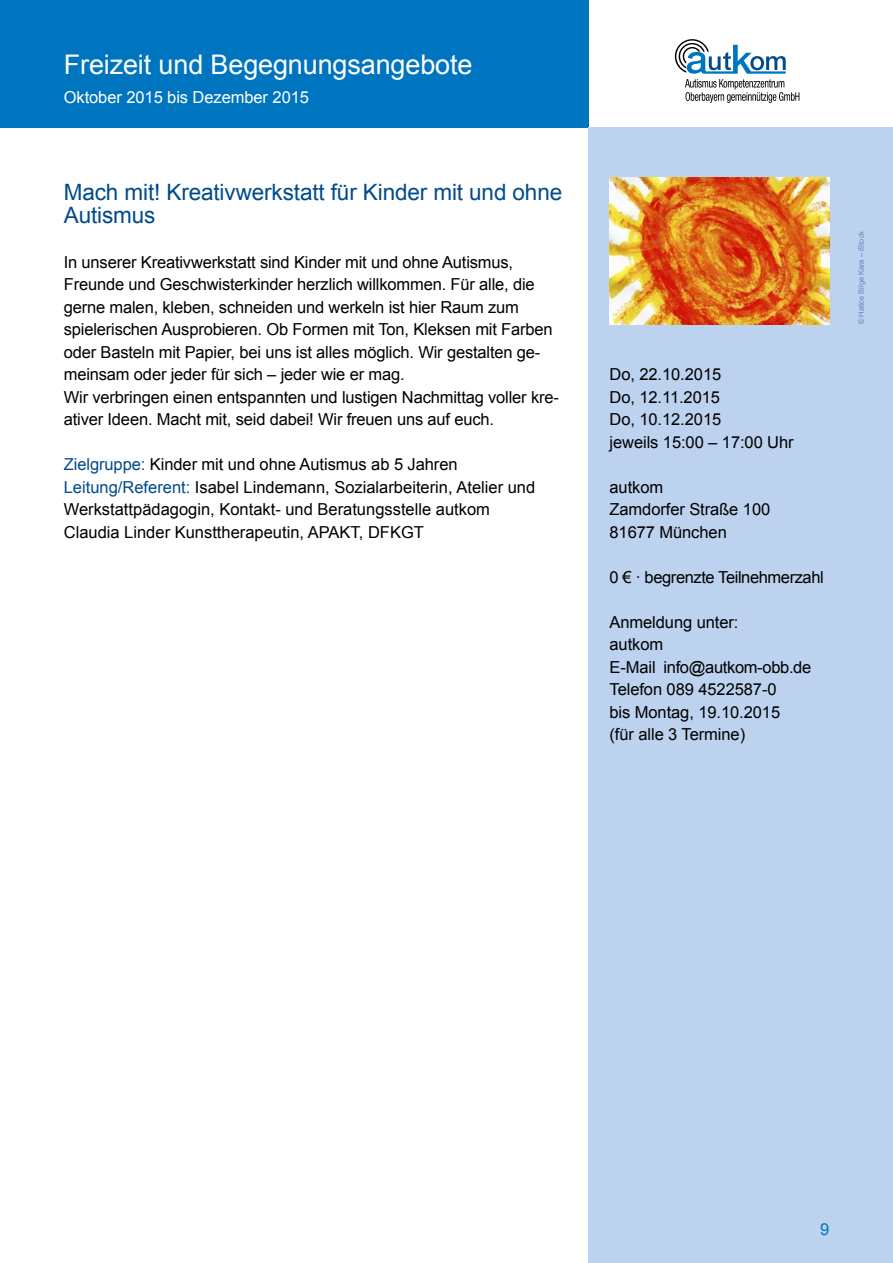
<style>
.page{position:relative;width:893px;height:1263px;background:#fff}
.page>*{position:absolute;margin:0;border:0;box-sizing:border-box;transform-origin:0 0}
.t1{font:27px "Arial";letter-spacing:-.005em;color:#fff}
.t2{font:22.5px/22.5px "Arial";letter-spacing:-.005em;color:#004b8b}
.t3{font:16.5px/22.5px "Arial";letter-spacing:-.01em;color:#000}
.t4{font:16.5px "Arial";letter-spacing:-.005em;color:#fff}
.t5{font:16.5px "Arial";color:#0075bf}
.t6{font:7.5px "Arial";letter-spacing:-.005em;color:#6786b7}
.s1{color:#004b8b}
</style>
<div class="page">
<svg style="left:675px;top:39px;width:124px;height:64px"></svg>
<div style="left:0;top:0;width:588px;height:128px;background:#0075bf"></div>
<div style="left:588px;top:128px;width:305px;height:1135px;background:#bcd2ee"></div>
<img style="left:609px;top:178px;width:220px;height:146px">
<h1 class="t1" style="left:64px;top:47px;width:410px">Freizeit und Begegnungsangebote</h1>
<p class="t4" style="left:64px;top:86px;width:247px">Oktober 2015 bis Dezember 2015</p>
<h2 class="t2" style="left:64px;top:181px;width:500px">Mach mit! Kreativwerkstatt für Kinder mit und ohne<br>Autismus</h2>
<p class="t3" style="left:64px;top:251px;width:497px">In unserer Kreativwerkstatt sind Kinder mit und ohne Autismus, Freunde und Geschwisterkinder herzlich willkommen. Für alle, die gerne malen, kleben, schneiden und werkeln ist hier Raum zum spielerischen Ausprobieren. Ob Formen mit Ton, Kleksen mit Farben oder Basteln mit Papier, bei uns ist alles möglich. Wir gestalten ge&shy;meinsam oder jeder für sich – jeder wie er mag.<br>Wir verbringen einen entspannten und lustigen Nachmittag voller kre&shy;ativer Ideen. Macht mit, seid dabei! Wir freuen uns auf euch.</p>
<p class="t3" style="left:64px;top:453px;width:473px"><span class="s1">Zielgruppe:</span> Kinder mit und ohne Autismus ab 5 Jahren <span class="s1">Leitung/Referent:</span> Isabel Lindemann, Sozialarbeiterin, Atelier und Werkstattpädagogin, Kontakt- und Beratungsstelle autkom Claudia Linder Kunsttherapeutin, APAKT, DFKGT</p>
<p class="t3" style="left:609px;top:363px;width:186px">Do, 22.10.2015<br>Do, 12.11.2015<br>Do, 10.12.2015<br>jeweils 15:00 – 17:00 Uhr</p>
<p class="t3" style="left:609px;top:476px;width:162px">autkom<br>Zamdorfer Straße 100<br>81677 München</p>
<p class="t3" style="left:609px;top:566px;width:216px">0 € · begrenzte Teilnehmerzahl</p>
<p class="t3" style="left:609px;top:611px;width:203px">Anmeldung unter:<br>autkom<br>E-Mail info@autkom-obb.de<br>Telefon 089 4522587-0<br>bis Montag, 19.10.2015<br>(für alle 3 Termine)</p>
<p class="t6" style="left:856px;top:324px;width:95px;rotate:-90deg">© Hatice Bilge Kara – iStock</p>
<p class="t5" style="left:820px;top:1218px;width:11px">9</p>
</div>
